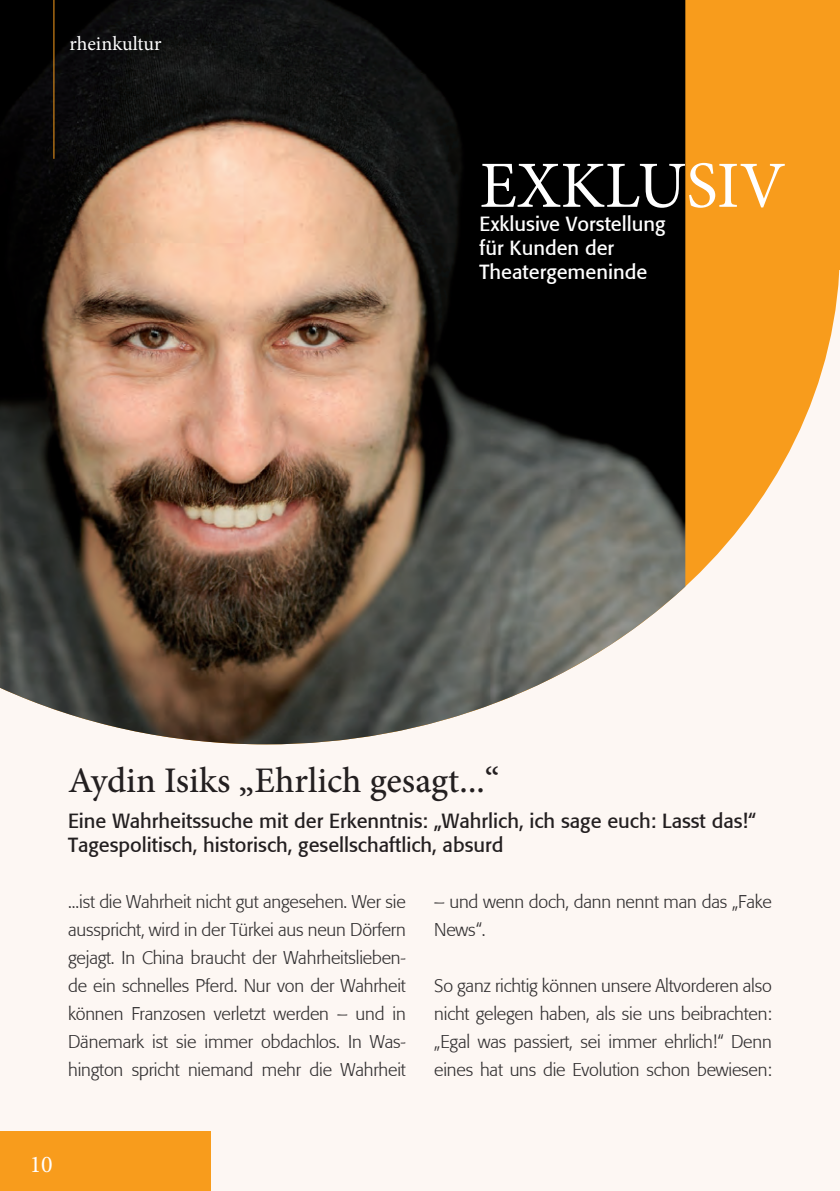
<style>
.page{position:relative;width:840px;height:1191px;background:#fff}
.page>*{position:absolute;margin:0;border:0;box-sizing:border-box;transform-origin:0 0}
.t1{font:66px "Minion Pro";color:#fff}
.t2{font:500 36px "Minion Pro";color:#231f20}
.t3{font:24px "Minion Pro";color:#fff}
.t4{font:20px/24px "Formata BQ";color:#231f20}
.t5{font:20px/24px "Formata BQ";color:#fff}
.t6{font:20px "Minion Pro";color:#fff}
.t7{font:300 18px/28px "Formata BQ";letter-spacing:-.01em;color:#312f30;text-align:justify}
</style>
<div class="page">
<div style="left:0;top:0;width:839px;height:1191px;background:#fdf7f3"></div>
<div style="left:0;top:1131px;width:210px;height:60px;background:#f89c1c"></div>
<svg style="left:685px;top:0;width:154px;height:587px;fill:#f89c1c"></svg>
<img style="left:0;top:0;width:685px;height:744px">
<div style="left:700px;top:0;width:139px;height:269px;background:#f89c1c"></div>
<hr style="left:53px;top:0;width:1px;height:159px;background:#f89c1c">
<p class="t6" style="left:69px;top:30px;width:93px">rheinkultur</p>
<h1 class="t1" style="left:479px;top:141px;width:123px">EXKLU</h1>
<h1 class="t1" style="left:686px;top:141px;width:101px">SIV</h1>
<p class="t5" style="left:479px;top:212px;width:187px">Exklusive Vorstellung für Kunden der<br>Theatergemeninde</p>
<h2 class="t2" style="left:68px;top:756px;width:432px">Aydin Isiks „Ehrlich gesagt...“</h2>
<p class="t4" style="left:68px;top:808px;width:689px">Eine Wahrheitssuche mit der Erkenntnis: „Wahrlich, ich sage euch: Lasst das!“<br>Tagespolitisch, historisch, gesellschaftlich, absurd</p>
<p class="t7" style="left:68px;top:888px;width:339px">...ist die Wahrheit nicht gut angesehen. Wer sie ausspricht, wird in der Türkei aus neun Dörfern gejagt. In China braucht der Wahrheitslieben&shy;de ein schnelles Pferd. Nur von der Wahrheit können Franzosen verletzt werden – und in Dänemark ist sie immer obdachlos. In Was&shy;hington spricht niemand mehr die Wahrheit</p>
<p class="t7" style="left:434px;top:888px;width:339px">– und wenn doch, dann nennt man das „Fake<br>News“.</p>
<p class="t7" style="left:434px;top:972px;width:339px">So ganz richtig können unsere Altvorderen also nicht gelegen haben, als sie uns beibrachten: „Egal was passiert, sei immer ehrlich!“ Denn eines hat uns die Evolution schon bewiesen:</p>
<h3 class="t3" style="left:30px;top:1147px;width:25px">10</h3>
</div>
